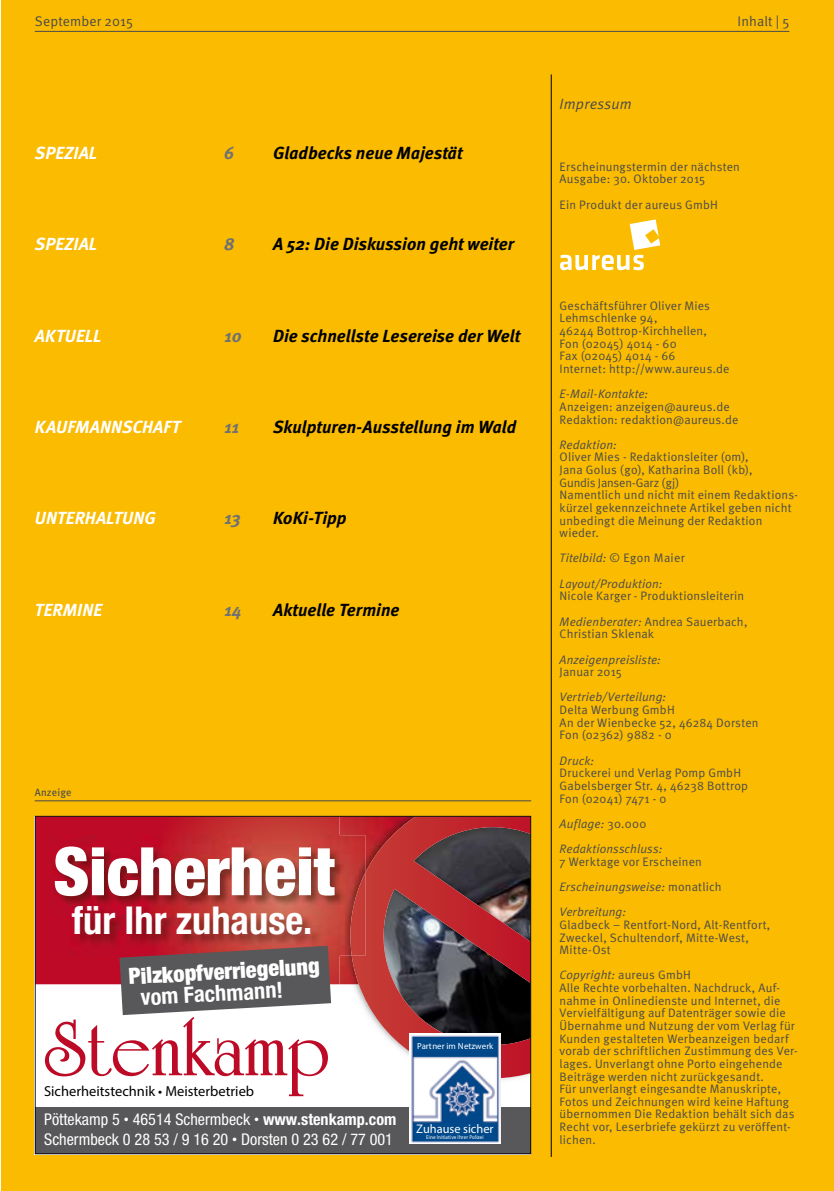
<style>
.page{position:relative;width:834px;height:1191px;background:#fff}
.page>*{position:absolute;margin:0;border:0;box-sizing:border-box;transform-origin:0 0}
.t1{font:900 condensed 66.85px "Helvetica Neue";color:#fff}
.t2{font:700 condensed 38.5px "Helvetica Neue";color:#fff}
.t3{font:900 condensed 22.4px "Helvetica Neue";color:#fff}
.t4{font:700 condensed 22.4px "Helvetica Neue";color:#fff}
.t5{font:italic 700 17.5px "Meta";letter-spacing:.005em;color:#000}
.t6{font:italic 700 17.5px "Meta";letter-spacing:.01em;color:#fff}
.t7{font:italic 700 17.5px "Meta";letter-spacing:-.015em;color:#707172}
.t8{font:condensed 16.1px/19.6px "Helvetica Neue";color:#fff}
.t9{font:italic 14.88px "Meta Normal";letter-spacing:.015em;color:#4b4b4d}
.t10{font:700 14.53px "Arial";color:#000}
.t11{font:14px "Meta Normal";letter-spacing:.01em;color:#4b4b4d}
.t12{font:700 12.6px "Calibri";color:#fff}
.t13{font:12.25px/12.6px "Meta Normal";letter-spacing:.015em;color:#4b4b4d}
.t14{font:italic 12.25px/25.2px "Meta Normal";letter-spacing:.015em;color:#4b4b4d}
.t15{font:10.5px "Meta";letter-spacing:.02em;color:#4b4b4d}
.t16{font:700 8.75px "Calibri";color:#fff}
.t17{font:700 5.6px "Calibri";color:#fff;scale:.94 1}
.s1{font-size:10.15px}
.s2{font-weight:700}
.s3{font-style:normal}
.s4{font-style:italic}
</style>
<div class="page">
<div style="left:1px;top:0;width:832px;height:1191px;background:#fabb00"></div>
<hr style="left:35px;top:31px;width:754px;height:1px;background:#4b4b4d">
<svg style="left:560px;top:219px;width:100px;height:51px"></svg>
<hr style="left:551px;top:74px;width:1px;height:1083px;background:#000">
<hr style="left:35px;top:800px;width:496px;height:1px;background:#4b4b4d">
<svg style="left:35px;top:816px;width:496px;height:338px;background:#944b4f"></svg>
<img style="left:409px;top:1033px;width:91px;height:110px">
<div style="left:415px;top:1040px;width:81px;height:11px;background:#00498a"></div>
<div style="left:415px;top:1123px;width:80px;height:17px;background:#00498a"></div>
<svg style="left:45px;top:945px;width:286px;height:151px;background:#c3a1a7"></svg>
<p class="t11" style="left:35px;top:13px;width:100px">September 2015</p>
<p class="t11" style="left:737px;top:13px;width:53px">Inhalt | 5</p>
<h3 class="t6" style="left:35px;top:142px;width:64px">SPEZIAL</h3>
<h3 class="t7" style="left:224px;top:142px;width:11px">6</h3>
<h3 class="t5" style="left:273px;top:142px;width:191px">Gladbecks neue Majestät</h3>
<h3 class="t6" style="left:35px;top:233px;width:64px">SPEZIAL</h3>
<h3 class="t7" style="left:224px;top:233px;width:12px">8</h3>
<h3 class="t5" style="left:273px;top:233px;width:242px">A 52: Die Diskussion geht weiter</h3>
<h3 class="t6" style="left:35px;top:324px;width:68px">AKTUELL</h3>
<h3 class="t7" style="left:224px;top:324px;width:19px">10</h3>
<h3 class="t5" style="left:273px;top:324px;width:248px">Die schnellste Lesereise der Welt</h3>
<h3 class="t6" style="left:35px;top:416px;width:147px">KAUFMANNSCHAFT</h3>
<h3 class="t7" style="left:224px;top:416px;width:17px">11</h3>
<h3 class="t5" style="left:273px;top:416px;width:244px">Skulpturen-Ausstellung im Wald</h3>
<h3 class="t6" style="left:35px;top:507px;width:123px">UNTERHALTUNG</h3>
<h3 class="t7" style="left:224px;top:507px;width:18px">13</h3>
<h3 class="t5" style="left:273px;top:507px;width:75px">KoKi-Tipp</h3>
<h3 class="t6" style="left:35px;top:598px;width:69px">TERMINE</h3>
<h3 class="t7" style="left:224px;top:598px;width:19px">14</h3>
<h3 class="t5" style="left:273px;top:598px;width:128px">Aktuelle Termine</h3>
<p class="t15" style="left:35px;top:785px;width:38px">Anzeige</p>
<h1 class="t1" style="left:53px;top:830px;width:283px">Sicherheit</h1>
<h2 class="t2" style="left:72px;top:896px;width:242px">für Ihr zuhause.</h2>
<h3 class="t3" style="left:128px;top:962px;width:193px;rotate:-3deg">Pilzkopfverriegelung</h3>
<h3 class="t4" style="left:140px;top:983px;width:144px;rotate:-3deg">vom Fachmann!</h3>
<p class="t10" style="left:44px;top:1082px;width:212px">Sicherheitstechnik • Meisterbetrieb</p>
<h3 class="t8" style="left:44px;top:1109px;width:353px">Pöttekamp 5 <span class="s1">•</span> 46514 Schermbeck <span class="s1">•</span> <span class="s2">www.stenkamp.com<br></span>Schermbeck 0 28 53 / 9 16 20 <span class="s1">•</span> Dorsten 0 23 62 / 77 001</h3>
<p class="t16" style="left:417px;top:1040px;width:78px">Partner im Netzwerk</p>
<p class="t12" style="left:416px;top:1120px;width:79px">Zuhause sicher</p>
<p class="t17" style="left:426px;top:1133px;width:63px">Eine Initiative Ihrer Polizei</p>
<p class="t9" style="left:559px;top:95px;width:74px">Impressum</p>
<p class="t13" style="left:559px;top:160px;width:182px">Erscheinungstermin der nächsten<br>Ausgabe: 30. Oktober 2015</p>
<p class="t13" style="left:559px;top:198px;width:160px">Ein Produkt der aureus GmbH</p>
<p class="t13" style="left:559px;top:299px;width:171px">Geschäftsführer Oliver Mies<br>Lehmschlenke 94,<br>46244 Bottrop-Kirchhellen,<br>Fon (02045) 4014 - 60<br>Fax (02045) 4014 - 66<br>Internet: http://www.aureus.de</p>
<p class="t14" style="left:559px;top:381px;width:90px">E-Mail-Kontakte:</p>
<p class="t13" style="left:559px;top:400px;width:180px">Anzeigen: anzeigen@aureus.de<br>Redaktion: redaktion@aureus.de</p>
<p class="t14" style="left:559px;top:432px;width:59px">Redaktion:</p>
<p class="t13" style="left:559px;top:451px;width:239px">Oliver Mies - Redaktionsleiter (om),<br>Jana Golus (go), Katharina Boll (kb),<br>Gundis Jansen-Garz (gj)<br>Namentlich und nicht mit einem Redaktions&shy;kürzel gekennzeichnete Artikel geben nicht unbedingt die Meinung der Redaktion wieder.</p>
<p class="t14" style="left:559px;top:545px;width:126px">Titelbild: <span class="s3">© Egon Maier<br></span>Layout/Produktion:</p>
<p class="t13" style="left:559px;top:583px;width:189px;line-height:25.2px">Nicole Karger - Produktionsleiterin<br><span class="s4">Medienberater:</span> Andrea Sauerbach,</p>
<p class="t13" style="left:559px;top:627px;width:96px">Christian Sklenak</p>
<p class="t14" style="left:559px;top:646px;width:103px">Anzeigenpreisliste:</p>
<p class="t13" style="left:559px;top:665px;width:64px">Januar 2015</p>
<p class="t14" style="left:559px;top:684px;width:108px">Vertrieb/Verteilung:</p>
<p class="t13" style="left:559px;top:703px;width:200px">Delta Werbung GmbH<br>An der Wienbecke 52, 46284 Dorsten<br>Fon (02362) 9882 - 0</p>
<p class="t14" style="left:559px;top:747px;width:36px">Druck:</p>
<p class="t13" style="left:559px;top:766px;width:190px">Druckerei und Verlag Pomp GmbH<br>Gabelsberger Str. 4, 46238 Bottrop<br>Fon (02041) 7471 - 0</p>
<p class="t14" style="left:559px;top:811px;width:104px">Auflage: <span class="s3">30.000<br></span>Redaktionsschluss:</p>
<p class="t13" style="left:559px;top:848px;width:163px;line-height:25.2px">7 Werktage vor Erscheinen<br><span class="s4">Erscheinungsweise:</span> monatlich<br><span class="s4">Verbreitung:</span></p>
<p class="t13" style="left:559px;top:918px;width:212px">Gladbeck – Rentfort-Nord, Alt-Rentfort,<br>Zweckel, Schultendorf, Mitte-West,<br>Mitte-Ost</p>
<p class="t13" style="left:559px;top:968px;width:239px"><span class="s4">Copyright:</span> aureus GmbH<br>Alle Rechte vorbehalten. Nachdruck, Auf&shy;nahme in Onlinedienste und Internet, die Vervielfältigung auf Datenträger sowie die Übernahme und Nutzung der vom Verlag für Kunden gestalteten Werbeanzeigen bedarf vorab der schriftlichen Zustimmung des Ver&shy;lages. Unverlangt ohne Porto eingehende Beiträge werden nicht zurückgesandt.<br>Für unverlangt eingesandte Manuskripte, Fotos und Zeichnungen wird keine Haftung übernommen Die Redaktion behält sich das Recht vor, Leserbriefe gekürzt zu veröffent&shy;lichen.</p>
</div>
